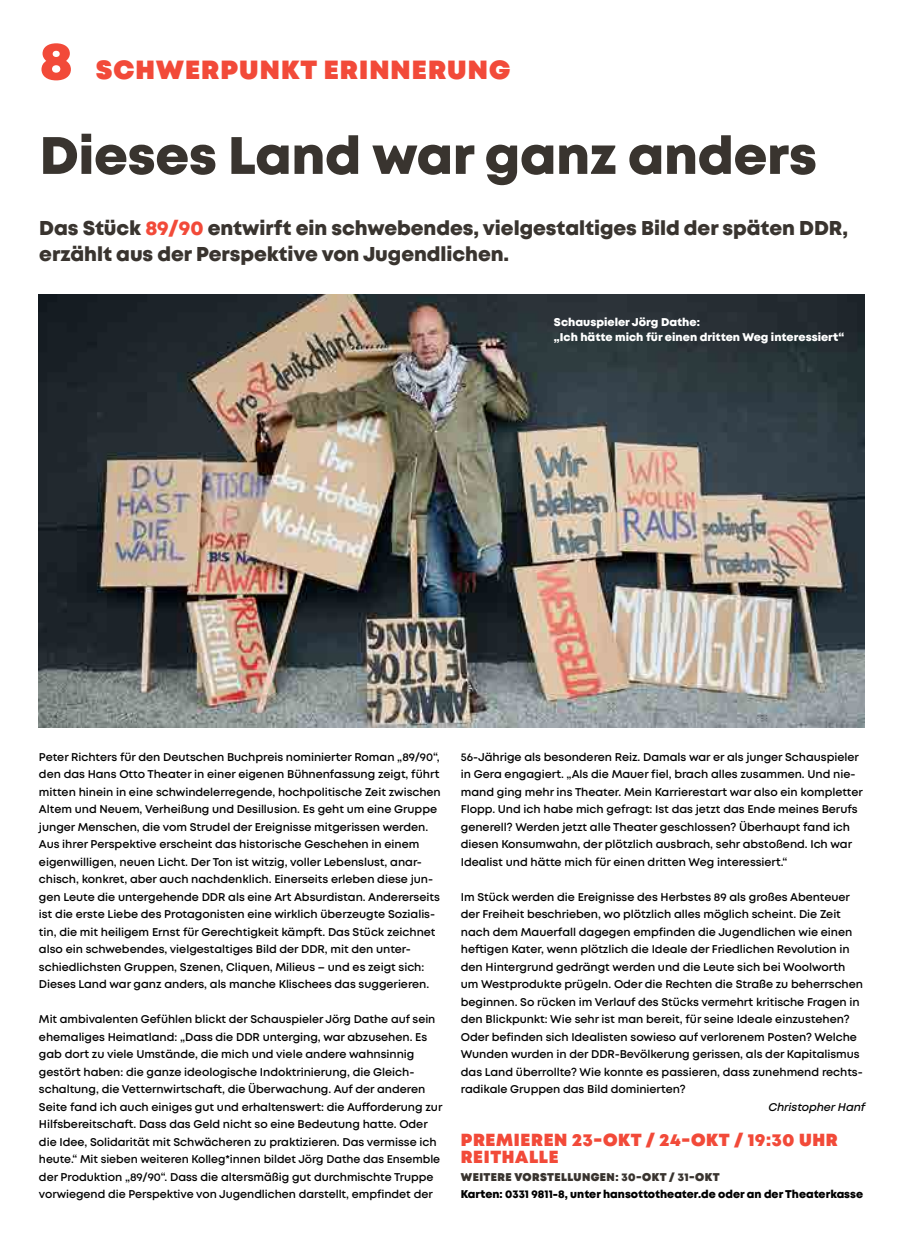
<style>
.page{position:relative;width:904px;height:1241px;background:#fff}
.page>*{position:absolute;margin:0;border:0;box-sizing:border-box;transform-origin:0 0}
.t1{font:800 52.5px "Mont";letter-spacing:-.005em;color:#39342f}
.t2{font:900 26.25px "Mont";letter-spacing:.04em;color:#f24a39}
.t3{font:800 20px/26.2px "Mont";letter-spacing:-.005em;color:#39342f}
.t4{font:900 17.5px/17.5px "Mont";letter-spacing:.04em;color:#f24a39}
.t5{font:600 11.25px/17.5px "Mont";letter-spacing:-.005em;color:#000}
.t6{font:800 11.25px/15px "Mont";color:#fff}
.t7{font:800 11.25px "Mont";color:#000}
.t8{font:900 11.25px "Mont";letter-spacing:.04em;color:#39342f;scale:.96 1}
.t9{font:italic 600 11.25px "Mont";letter-spacing:-.005em;color:#000}
.s1{font-size:52.5px}
.s2{color:#f24a39}
</style>
<div class="page">
<img style="left:39px;top:294px;width:825px;height:433px">
<h2 class="t2" style="left:40px;top:53px;width:472px"><span class="s1">8</span> SCHWERPUNKT ERINNERUNG</h2>
<h1 class="t1" style="left:40px;top:121px;width:778px">Dieses Land war ganz anders</h1>
<h3 class="t3" style="left:39px;top:215px;width:810px">Das Stück <span class="s2">89/90</span> entwirft ein schwebendes, vielgestaltiges Bild der späten DDR, erzählt aus der Perspektive von Jugendlichen.</h3>
<p class="t6" style="left:554px;top:314px;width:292px">Schauspieler Jörg Dathe:<br>„Ich hätte mich für einen dritten Weg interessiert“</p>
<p class="t5" style="left:39px;top:747px;width:403px">Peter Richters für den Deutschen Buchpreis nominierter Roman „89/90“, den das Hans Otto Theater in einer eigenen Bühnenfassung zeigt, führt mitten hinein in eine schwindelerregende, hochpolitische Zeit zwischen Altem und Neuem, Verheißung und Desillusion. Es geht um eine Gruppe junger Menschen, die vom Strudel der Ereignisse mitgerissen werden.<br>Aus ihrer Perspektive erscheint das historische Geschehen in einem eigenwilligen, neuen Licht. Der Ton ist witzig, voller Lebenslust, anar&shy;chisch, konkret, aber auch nachdenklich. Einerseits erleben diese jun&shy;gen Leute die untergehende DDR als eine Art Absurdistan. Andererseits ist die erste Liebe des Protagonisten eine wirklich überzeugte Sozialis&shy;tin, die mit heiligem Ernst für Gerechtigkeit kämpft. Das Stück zeichnet also ein schwebendes, vielgestaltiges Bild der DDR, mit den unter&shy;schiedlichsten Gruppen, Szenen, Cliquen, Milieus – und es zeigt sich:<br>Dieses Land war ganz anders, als manche Klischees das suggerieren.</p>
<p class="t5" style="left:39px;top:1010px;width:405px">Mit ambivalenten Gefühlen blickt der Schauspieler Jörg Dathe auf sein ehemaliges Heimatland: „Dass die DDR unterging, war abzusehen. Es gab dort zu viele Umstände, die mich und viele andere wahnsinnig gestört haben: die ganze ideologische Indoktrinierung, die Gleich&shy;schaltung, die Vetternwirtschaft, die Überwachung. Auf der anderen Seite fand ich auch einiges gut und erhaltenswert: die Aufforderung zur Hilfsbereitschaft. Dass das Geld nicht so eine Bedeutung hatte. Oder die Idee, Solidarität mit Schwächeren zu praktizieren. Das vermisse ich heute.“ Mit sieben weiteren Kolleg*innen bildet Jörg Dathe das Ensemble der Produktion „89/90“. Dass die altersmäßig gut durchmischte Truppe vorwiegend die Perspektive von Jugendlichen darstellt, empfindet der</p>
<p class="t5" style="left:461px;top:747px;width:403px">56-Jährige als besonderen Reiz. Damals war er als junger Schauspieler in Gera engagiert. „Als die Mauer fiel, brach alles zusammen. Und nie&shy;mand ging mehr ins Theater. Mein Karrierestart war also ein kompletter Flopp. Und ich habe mich gefragt: Ist das jetzt das Ende meines Berufs generell? Werden jetzt alle Theater geschlossen? Überhaupt fand ich diesen Konsumwahn, der plötzlich ausbrach, sehr abstoßend. Ich war Idealist und hätte mich für einen dritten Weg interessiert.“</p>
<p class="t5" style="left:461px;top:887px;width:404px">Im Stück werden die Ereignisse des Herbstes 89 als großes Abenteuer der Freiheit beschrieben, wo plötzlich alles möglich scheint. Die Zeit nach dem Mauerfall dagegen empfinden die Jugendlichen wie einen heftigen Kater, wenn plötzlich die Ideale der Friedlichen Revolution in den Hintergrund gedrängt werden und die Leute sich bei Woolworth um Westprodukte prügeln. Oder die Rechten die Straße zu beherrschen beginnen. So rücken im Verlauf des Stücks vermehrt kritische Fragen in den Blickpunkt: Wie sehr ist man bereit, für seine Ideale einzustehen?<br>Oder befinden sich Idealisten sowieso auf verlorenem Posten? Welche Wunden wurden in der DDR-Bevölkerung gerissen, als der Kapitalismus das Land überrollte? Wie konnte es passieren, dass zunehmend rechts&shy;radikale Gruppen das Bild dominierten?</p>
<p class="t9" style="left:768px;top:1099px;width:98px">Christopher Hanf</p>
<h3 class="t4" style="left:461px;top:1131px;width:378px">PREMIEREN 23-OKT / 24-OKT / 19:30 UHR<br>REITHALLE</h3>
<p class="t8" style="left:461px;top:1169px;width:271px">WEITERE VORSTELLUNGEN: 30-OKT / 31-OKT</p>
<p class="t7" style="left:461px;top:1186px;width:404px">Karten: 0331 9811-8, unter hansottotheater.de oder an der Theaterkasse</p>
</div>
